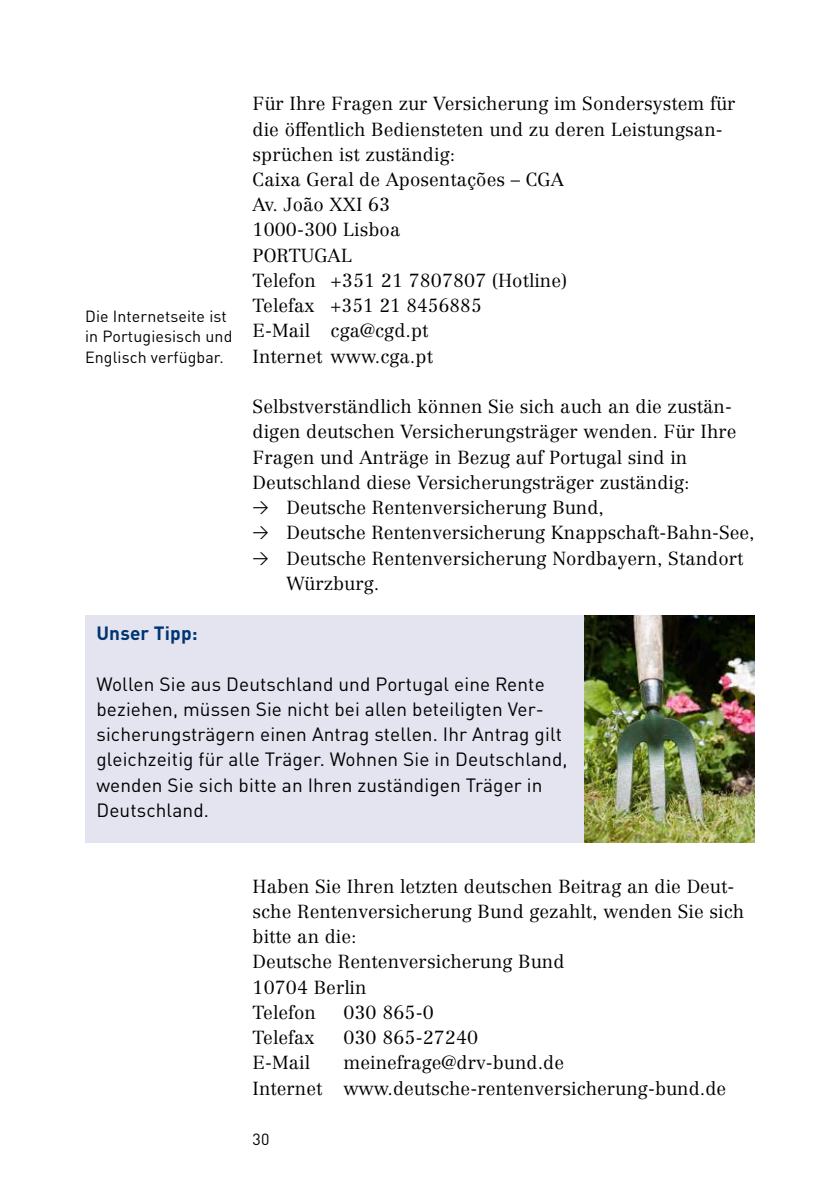
<style>
.page{position:relative;width:840px;height:1191px;background:#fff}
.page>*{position:absolute;margin:0;border:0;box-sizing:border-box;transform-origin:0 0}
.t1{font:19px/25.2px "DIN Pro";letter-spacing:.005em;color:#000}
.t2{font:700 19px "DIN Pro";letter-spacing:.005em;color:#003472}
.t3{font:300 18.6px/25.2px "Centennial LT Pro";letter-spacing:.005em;color:#000}
.t4{font:16px/20.2px "DIN Pro";letter-spacing:.005em;color:#000}
.s1{font-family:"DIN Regular Alternate";font-weight:400;font-size:16px}
</style>
<div class="page">
<div style="left:85px;top:615px;width:499px;height:227px;background:#e3e4f0"></div>
<img style="left:584px;top:615px;width:170px;height:227px">
<p class="t4" style="left:85px;top:305px;width:149px">Die Internetseite ist in Portugiesisch und<br>Englisch verfügbar.</p>
<p class="t3" style="left:252px;top:91px;width:484px">Für Ihre Fragen zur Versicherung im Sondersystem für die öffentlich Bediensteten und zu deren Leistungsan&shy;sprüchen ist zuständig:</p>
<p class="t3" style="left:252px;top:167px;width:312px">Caixa Geral de Aposentações – CGA</p>
<p class="t3" style="left:252px;top:192px;width:139px">Av. João XXI 63</p>
<p class="t3" style="left:252px;top:217px;width:149px">1000-300 Lisboa</p>
<p class="t3" style="left:252px;top:242px;width:101px">PORTUGAL</p>
<p class="t3" style="left:252px;top:268px;width:316px">Telefon +351 21 7807807 (Hotline)</p>
<p class="t3" style="left:252px;top:293px;width:230px">Telefax +351 21 8456885</p>
<p class="t3" style="left:252px;top:318px;width:177px">E-Mail cga@cgd.pt</p>
<p class="t3" style="left:252px;top:343px;width:182px">Internet www.cga.pt</p>
<p class="t3" style="left:252px;top:394px;width:485px">Selbstverständlich können Sie sich auch an die zustän&shy;digen deutschen Versicherungsträger wenden. Für Ihre Fragen und Anträge in Bezug auf Portugal sind in Deutschland diese Versicherungsträger zuständig:</p>
<p class="t3" style="left:252px;top:495px;width:353px"><span class="s1">&gt;</span> Deutsche Rentenversicherung Bund,</p>
<p class="t3" style="left:252px;top:520px;width:503px"><span class="s1">&gt;</span> Deutsche Rentenversicherung Knappschaft-Bahn-See,</p>
<p class="t3" style="left:286px;top:545px;width:458px;text-indent:-34px"><span class="s1">&gt;</span> Deutsche Rentenversicherung Nordbayern, Standort<br>Würzburg.</p>
<h3 class="t2" style="left:96px;top:617px;width:103px">Unser Tipp:</h3>
<p class="t1" style="left:96px;top:669px;width:472px">Wollen Sie aus Deutschland und Portugal eine Rente beziehen, müssen Sie nicht bei allen beteiligten Ver&shy;sicherungsträgern einen Antrag stellen. Ihr Antrag gilt gleichzeitig für alle Träger. Wohnen Sie in Deutschland, wenden Sie sich bitte an Ihren zuständigen Träger in Deutschland.</p>
<p class="t3" style="left:252px;top:873px;width:493px">Haben Sie Ihren letzten deutschen Beitrag an die Deut&shy;sche Rentenversicherung Bund gezahlt, wenden Sie sich bitte an die:</p>
<p class="t3" style="left:252px;top:949px;width:313px">Deutsche Rentenversicherung Bund</p>
<p class="t3" style="left:252px;top:974px;width:115px">10704 Berlin</p>
<p class="t3" style="left:252px;top:999px;width:65px">Telefon</p>
<p class="t3" style="left:343px;top:999px;width:92px">030 865-0</p>
<p class="t3" style="left:252px;top:1025px;width:63px">Telefax</p>
<p class="t3" style="left:343px;top:1025px;width:136px">030 865-27240</p>
<p class="t3" style="left:252px;top:1050px;width:59px">E-Mail</p>
<p class="t3" style="left:343px;top:1050px;width:222px">meinefrage@drv-bund.de</p>
<p class="t3" style="left:252px;top:1075px;width:475px">Internet www.deutsche-rentenversicherung-bund.de</p>
<p class="t4" style="left:252px;top:1127px;width:18px">30</p>
</div>
